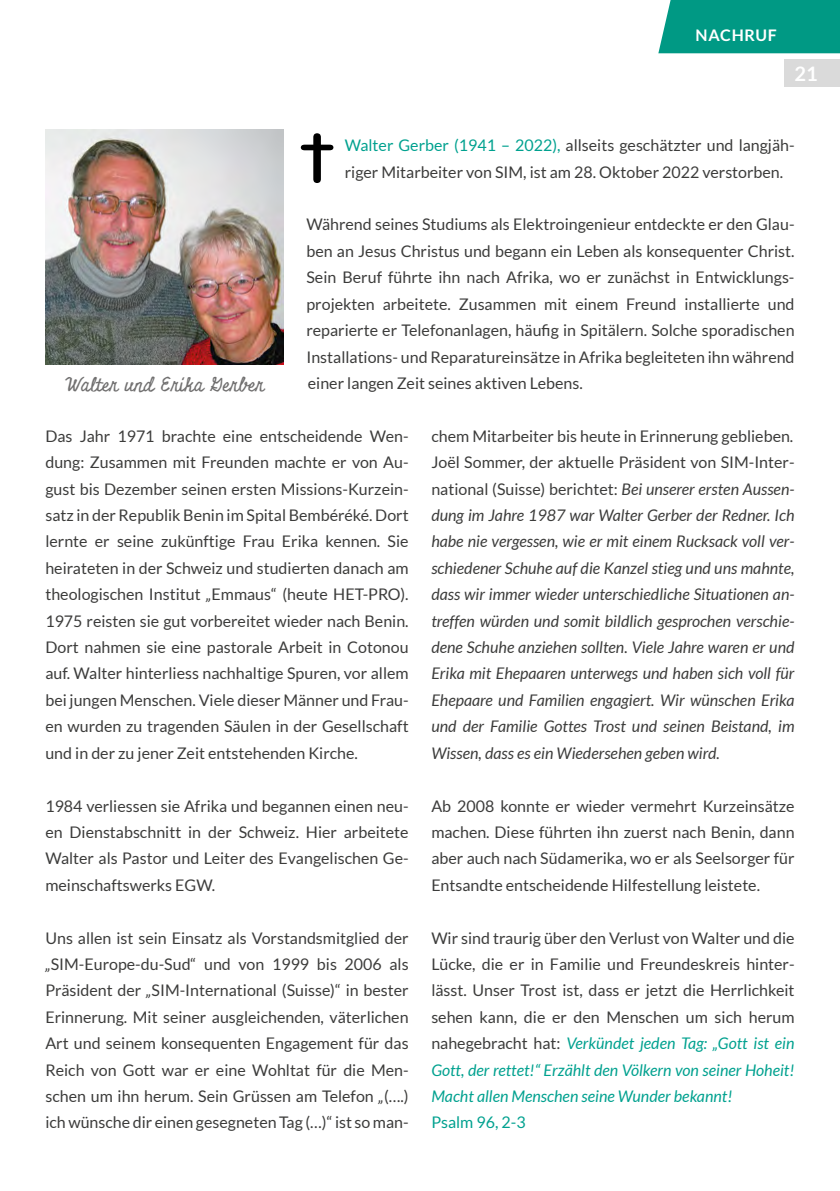
<style>
.page{position:relative;width:840px;height:1191px;background:#fff}
.page>*{position:absolute;margin:0;border:0;box-sizing:border-box;transform-origin:0 0}
.t1{font:700 20px "Lato";color:#fff}
.t2{font:19px "Miniver";color:#706f6f}
.t3{font:16px/26.4px "Lato";color:#3c3c3b;text-align:justify}
.t4{font:italic 16px/26.4px "Lato";color:#3c3c3b;text-align:justify}
.t5{font:16px "Lato";color:#00a18f}
.t6{font:700 16px "Lato";letter-spacing:.05em;color:#fff}
.s1{color:#00a18f}
.s2{font-style:italic}
.s3{font-style:normal}
.s4{font-style:italic;color:#00a18f}
</style>
<div class="page">
<div style="left:784px;top:60px;width:55px;height:27px;background:#dadada"></div>
<div style="left:658px;top:0;width:181px;height:53px;background:#009984"></div>
<svg style="left:300px;top:133px;width:33px;height:50px"></svg>
<img style="left:45px;top:130px;width:238px;height:235px">
<p class="t6" style="left:695px;top:26px;width:83px">NACHRUF</p>
<p class="t1" style="left:794px;top:63px;width:25px">21</p>
<p class="t3" style="left:344px;top:132px;width:451px"><span class="s1">Walter Gerber (1941 – 2022),</span> allseits geschätzter und langjäh&shy;riger Mitarbeiter von SIM, ist am 28. Oktober 2022 verstorben.</p>
<p class="t3" style="left:306px;top:211px;width:489px">Während seines Studiums als Elektroingenieur entdeckte er den Glau&shy;ben an Jesus Christus und begann ein Leben als konsequenter Christ.<br>Sein Beruf führte ihn nach Afrika, wo er zunächst in Entwicklungs&shy;projekten arbeitete. Zusammen mit einem Freund installierte und reparierte er Telefonanlagen, häufig in Spitälern. Solche sporadischen Installations- und Reparatureinsätze in Afrika begleiteten ihn während</p>
<p class="t2" style="left:66px;top:372px;width:200px">Walter und Erika Gerber</p>
<p class="t3" style="left:308px;top:370px;width:276px">einer langen Zeit seines aktiven Lebens.</p>
<p class="t3" style="left:45px;top:423px;width:364px">Das Jahr 1971 brachte eine entscheidende Wen&shy;dung: Zusammen mit Freunden machte er von Au&shy;gust bis Dezember seinen ersten Missions-Kurzein&shy;satz in der Republik Benin im Spital Bembéréké. Dort lernte er seine zukünftige Frau Erika kennen. Sie heirateten in der Schweiz und studierten danach am theologischen Institut <span class="s2">„</span>Emmaus“ (heute HET-PRO).<br>1975 reisten sie gut vorbereitet wieder nach Benin.<br>Dort nahmen sie eine pastorale Arbeit in Cotonou auf. Walter hinterliess nachhaltige Spuren, vor allem bei jungen Menschen. Viele dieser Männer und Frau&shy;en wurden zu tragenden Säulen in der Gesellschaft und in der zu jener Zeit entstehenden Kirche.</p>
<p class="t3" style="left:45px;top:792px;width:364px">1984 verliessen sie Afrika und begannen einen neu&shy;en Dienstabschnitt in der Schweiz. Hier arbeitete Walter als Pastor und Leiter des Evangelischen Ge&shy;meinschaftswerks EGW.</p>
<p class="t4" style="left:431px;top:423px;width:364px"><span class="s3">chem Mitarbeiter bis heute in Erinnerung geblieben.<br>Joël Sommer, der aktuelle Präsident von SIM-Inter&shy;national (Suisse) berichtet:</span> Bei unserer ersten Aussen&shy;dung im Jahre 1987 war Walter Gerber der Redner. Ich habe nie vergessen, wie er mit einem Rucksack voll ver&shy;schiedener Schuhe auf die Kanzel stieg und uns mahnte, dass wir immer wieder unterschiedliche Situationen an&shy;treffen würden und somit bildlich gesprochen verschie&shy;dene Schuhe anziehen sollten. Viele Jahre waren er und Erika mit Ehepaaren unterwegs und haben sich voll für Ehepaare und Familien engagiert. Wir wünschen Erika und der Familie Gottes Trost und seinen Beistand, im Wissen, dass es ein Wiedersehen geben wird.</p>
<p class="t3" style="left:431px;top:792px;width:364px">Ab 2008 konnte er wieder vermehrt Kurzeinsätze machen. Diese führten ihn zuerst nach Benin, dann aber auch nach Südamerika, wo er als Seelsorger für Entsandte entscheidende Hilfestellung leistete.</p>
<p class="t3" style="left:431px;top:924px;width:364px">Wir sind traurig über den Verlust von Walter und die Lücke, die er in Familie und Freundeskreis hinter&shy;lässt. Unser Trost ist, dass er jetzt die Herrlichkeit sehen kann, die er den Menschen um sich herum nahegebracht hat: <span class="s4">Verkündet jeden Tag: „Gott ist ein Gott, der rettet!“ Erzählt den Völkern von seiner Hoheit!<br>Macht allen Menschen seine Wunder bekannt!</span></p>
<p class="t5" style="left:431px;top:1113px;width:96px">Psalm 96, 2-3</p>
<p class="t3" style="left:45px;top:924px;width:364px">Uns allen ist sein Einsatz als Vorstandsmitglied der <span class="s2">„</span>SIM-Europe-du-Sud“ und von 1999 bis 2006 als Präsident der <span class="s2">„</span>SIM-International (Suisse)“ in bester Erinnerung. Mit seiner ausgleichenden, väterlichen Art und seinem konsequenten Engagement für das Reich von Gott war er eine Wohltat für die Men&shy;schen um ihn herum. Sein Grüssen am Telefon <span class="s2">„</span>(….) ich wünsche dir einen gesegneten Tag (…)“ ist so man-</p>
</div>
